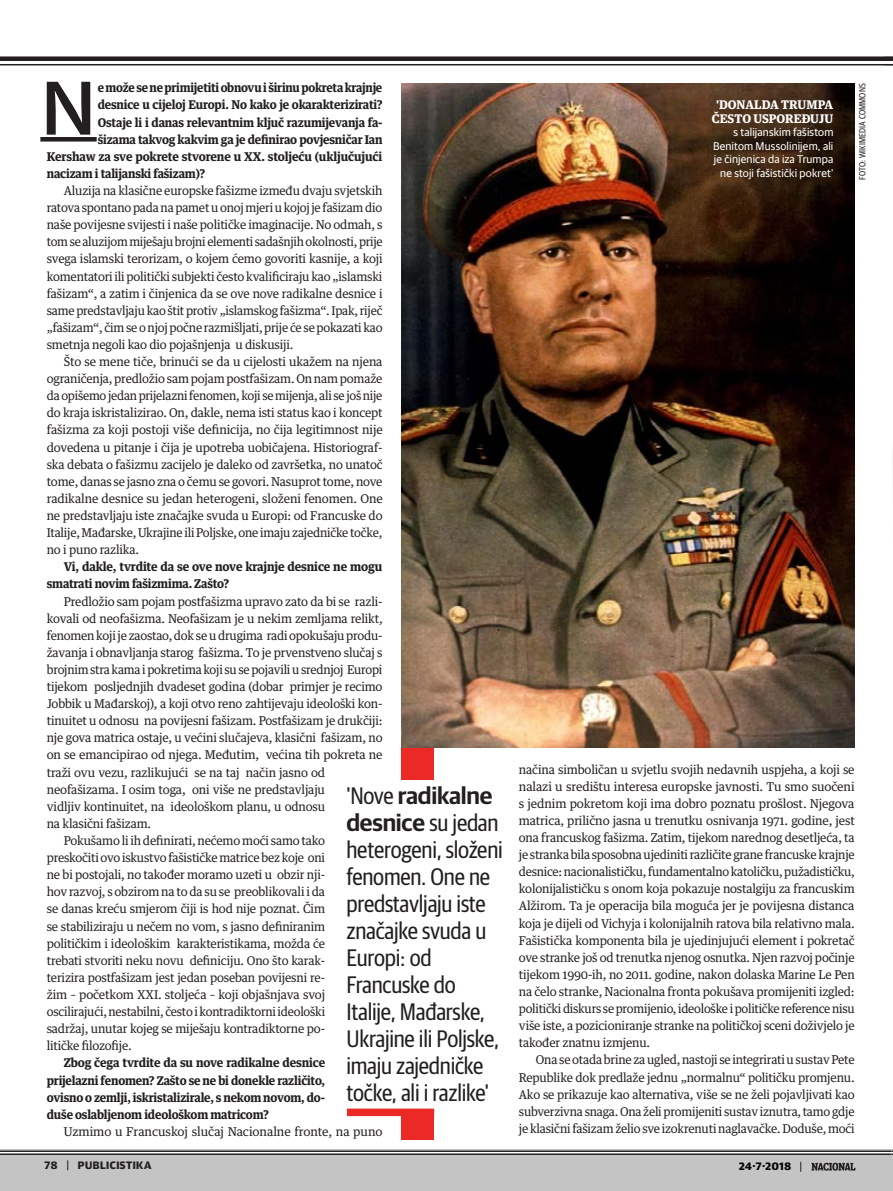
<style>
.page{position:relative;width:893px;height:1191px;background:#fff}
.page>*{position:absolute;margin:0;border:0;box-sizing:border-box;transform-origin:0 0}
.Body_text{font:500 73.35px "Guardian Text Sans";color:#231f20;scale:1.09 1}
.Paragraph_Style_8{font:24px/27px "Guardian Sans Cond";letter-spacing:-.01em;color:#231f20}
.Body_text-2{font:12.15px/17.1px "Guardian Text Egyp";letter-spacing:-.015em;color:#231f20;text-align:justify;scale:.96 1}
.Body_text-3{font:12.15px/17.1px "Guardian Text Egyp";letter-spacing:-.015em;color:#231f20;text-align:justify}
.Body_text-4{font:700 12.15px/17.1px "Guardian Text Egyp";letter-spacing:-.015em;color:#231f20}
.Body_text-5{font:12.15px/17.1px "Guardian Text Egyp";letter-spacing:-.015em;color:#231f20;text-align:justify;scale:.95 1}
.Body_text-6{font:700 12.15px "Guardian Text Egyp";letter-spacing:-.015em;color:#231f20;scale:.96 1}
.Body_text-7{font:700 12.15px "Guardian Text Egyp";letter-spacing:-.015em;color:#231f20;scale:.95 1}
.t1{font:900 12.15px "Guardian Text Sans";letter-spacing:-.01em;color:#231f20}
.t2{font:900 12.15px "Guardian Text Sans";letter-spacing:-.005em;color:#040503}
._1potpis_02{font:700 12px/13.5px "Guardian Text Egyp";color:#fff;text-align:center}
._1potpis_02-2{font:11.25px/13.5px "Guardian Sans";letter-spacing:.01em;color:#fff;text-align:right}
.t3{font:9px "Guardian Sans Cond";letter-spacing:.01em;color:#231f20}
.s1{font-family:"Guardian Sans";font-weight:600}
</style>
<div class="page">
<div style="left:0;top:1149px;width:893px;height:42px;background:#c4c4c5"></div>
<div style="left:0;top:56px;width:893px;height:5px;background:#231f20"></div>
<hr style="left:0;top:64px;width:893px;height:1px;background:#231f20">
<div style="left:0;top:1150px;width:891px;height:5px;background:#fff"></div>
<hr style="left:0;top:1150px;width:891px;height:2px;background:#231f20">
<hr style="left:0;top:1153px;width:891px;height:2px;background:#231f20">
<svg style="left:811px;top:1162px;width:44px;height:8px"></svg>
<hr style="left:40px;top:137px;width:57px;height:4px;background:#231f20">
<div style="left:401px;top:83px;width:33px;height:1057px;background:#eb2927"></div>
<div style="left:342px;top:780px;width:168px;height:328px;background:#fff"></div>
<div style="left:347px;top:1108px;width:87px;height:8px;background:#eb2927"></div>
<img style="left:401px;top:83px;width:454px;height:665px">
<p class="Body_text" style="left:40px;top:48px;width:53px">N</p>
<p class="Body_text-7" style="left:98px;top:78px;width:301px">e može se ne primijetiti obnovu i širinu pokreta krajnje</p>
<p class="Body_text-6" style="left:98px;top:95px;width:298px">desnice u cijeloj Europi. No kako je okarakterizirati?</p>
<p class="Body_text-6" style="left:98px;top:112px;width:298px">Ostaje li i danas relevantnim ključ razumijevanja fa-</p>
<p class="Body_text-6" style="left:98px;top:129px;width:298px">šizama takvog kakvim ga je definirao povjesničar Ian</p>
<p class="Body_text-4" style="left:47px;top:147px;width:337px">Kershaw za sve pokrete stvorene u XX. stoljeću (uključujući</p>
<p class="Body_text-6" style="left:47px;top:163px;width:167px">nacizam i talijanski fašizam)?</p>
<p class="Body_text-2" style="left:47px;top:181px;width:351px;text-indent:17px">Aluzija na klasične europske fašizme između dvaju svjetskih ratova spontano pada na pamet u onoj mjeri u kojoj je fašizam dio naše povijesne svijesti i naše političke imaginacije. No odmah, s tom se aluzijom miješaju brojni elementi sadašnjih okolnosti, prije svega islamski terorizam, o kojem ćemo govoriti kasnije, a koji komentatori ili politički subjekti često kvalificiraju kao „islamski fašizam“, a zatim i činjenica da se ove nove radikalne desnice i same predstavljaju kao štit protiv „islamskog fašizma“. Ipak, riječ „fašizam“, čim se o njoj počne razmišljati, prije će se pokazati kao smetnja negoli kao dio pojašnjenja u diskusiji.</p>
<p class="Body_text-3" style="left:47px;top:352px;width:338px;text-indent:17px">Što se mene tiče, brinući se da u cijelosti ukažem na njena ograničenja, predložio sam pojam postfašizam. On nam pomaže da opišemo jedan prijelazni fenomen, koji se mijenja, ali se još nije do kraja iskristalizirao. On, dakle, nema isti status kao i koncept fašizma za koji postoji više definicija, no čija legitimnost nije dovedena u pitanje i čija je upotreba uobičajena. Historiograf&shy;ska debata o fašizmu zacijelo je daleko od završetka, no unatoč tome, danas se jasno zna o čemu se govori. Nasuprot tome, nove radikalne desnice su jedan heterogeni, složeni fenomen. One ne predstavljaju iste značajke svuda u Europi: od Francuske do Italije, Mađarske, Ukrajine ili Poljske, one imaju zajedničke točke, no i puno razlika.</p>
<p class="Body_text-4" style="left:47px;top:557px;width:337px;text-indent:17px">Vi, dakle, tvrdite da se ove nove krajnje desnice ne mogu smatrati novim fašizmima. Zašto?</p>
<p class="Body_text-2" style="left:47px;top:591px;width:351px;text-align:left;text-indent:17px">Predložio sam pojam postfašizma upravo zato da bi se razli&shy;kovali od neofašizma. Neofašizam je u nekim zemljama relikt, fenomen koji je zaostao, dok se u drugima radi opokušaju produ&shy;žavanja i obnavljanja starog fašizma. To je prvenstveno slučaj s brojnim stra kama i pokretima koji su se pojavili u srednjoj Europi tijekom posljednjih dvadeset godina (dobar primjer je recimo Jobbik u Mađarskoj), a koji otvo reno zahtijevaju ideološki kon&shy;tinuitet u odnosu na povijesni fašizam. Postfašizam je drukčiji: nje gova matrica ostaje, u većini slučajeva, klasični fašizam, no on se emancipirao od njega. Međutim, većina tih pokreta ne traži ovu vezu, razlikujući se na taj način jasno od neofašizama. I osim toga, oni više ne predstavljaju<br>vidljiv kontinuitet, na ideološkom planu, u odnosu<br>na klasični fašizam.</p>
<p class="Body_text-2" style="left:47px;top:831px;width:292px;text-indent:17px">Pokušamo li ih definirati, nećemo moći samo tako preskočiti ovo iskustvo fašističke matrice bez koje oni ne bi postojali, no također moramo uzeti u obzir nji&shy;hov razvoj, s obzirom na to da su se preoblikovali i da se danas kreću smjerom čiji is hod nije poznat. Čim se stabiliziraju u nečem no vom, s jasno definiranim političkim i ideološkim karakteristikama, možda će trebati stvoriti neku novu definiciju. Ono što karak&shy;terizira postfašizam jest jedan poseban povijesni re&shy;žim – početkom XXI. stoljeća – koji objašnjava svoj oscilirajući, nestabilni, često i kontradiktorni ideološki sadržaj, unutar kojeg se miješaju kontradiktorne po&shy;litičke filozofije.</p>
<p class="Body_text-4" style="left:47px;top:1053px;width:280px;text-align:justify;text-indent:17px">Zbog čega tvrdite da su nove radikalne desnice prijelazni fenomen? Zašto se ne bi donekle različito, ovisno o zemlji, iskristalizirale, s nekom novom, do&shy;duše oslabljenom ideološkom matricom?</p>
<p class="Body_text-3" style="left:64px;top:1121px;width:320px">Uzmimo u Francuskoj slučaj Nacionalne fronte, na puno</p>
<p class="Paragraph_Style_8" style="left:346px;top:780px;width:158px">'Nove <span class="s1">radikalne desnice</span> su jedan heterogeni, složeni fenomen. One ne predstavljaju iste značajke svuda u<br>Europi: od</p>
<p class="Paragraph_Style_8" style="left:346px;top:969px;width:154px">Francuske do<br>Italije, Mađarske,<br>Ukrajine ili Poljske, imaju zajedničke točke, ali i razlike'</p>
<p class="_1potpis_02" style="left:712px;top:97px;width:123px">'DONALDA TRUMPA<br>ČESTO USPOREĐUJU</p>
<p class="_1potpis_02-2" style="left:713px;top:125px;width:122px">s talijanskim fašistom<br>Benitom Mussolinijem, ali je činjenica da iza Trumpa ne stoji fašistički pokret'</p>
<p class="t3" style="left:856px;top:180px;width:98px;rotate:-90deg">FOTO: WIKIMEDIA COMMONS</p>
<p class="Body_text-3" style="left:519px;top:759px;width:337px">načina simboličan u svjetlu svojih nedavnih uspjeha, a koji se nalazi u središtu interesa europske javnosti. Tu smo suočeni s jednim pokretom koji ima dobro poznatu prošlost. Njegova matrica, prilično jasna u trenutku osnivanja 1971. godine, jest ona francuskog fašizma. Zatim, tijekom narednog desetljeća, ta je stranka bila sposobna ujediniti različite grane francuske krajnje desnice: nacionalističku, fundamentalno katoličku, pužadističku, kolonijalističku s onom koja pokazuje nostalgiju za francuskim Alžirom. Ta je operacija bila moguća jer je povijesna distanca koja je dijeli od Vichyja i kolonijalnih ratova bila relativno mala.<br>Fašistička komponenta bila je ujedinjujući element i pokretač ove stranke još od trenutka njenog osnutka. Njen razvoj počinje tijekom 1990-ih, no 2011. godine, nakon dolaska Marine Le Pen na čelo stranke, Nacionalna fronta pokušava promijeniti izgled: politički diskurs se promijenio, ideološke i političke reference nisu više iste, a pozicioniranje stranke na političkoj sceni doživjelo je također znatnu izmjenu.</p>
<p class="Body_text-5" style="left:519px;top:1050px;width:355px;text-indent:17px">Ona se otada brine za ugled, nastoji se integrirati u sustav Pete Republike dok predlaže jednu „normalnu“ političku promjenu.<br>Ako se prikazuje kao alternativa, više se ne želi pojavljivati kao subverzivna snaga. Ona želi promijeniti sustav iznutra, tamo gdje je klasični fašizam želio sve izokrenuti naglavačke. Doduše, moći</p>
<p class="t1" style="left:44px;top:1154px;width:15px">78</p>
<p class="t1" style="left:78px;top:1154px;width:76px">PUBLICISTIKA</p>
<p class="t2" style="left:739px;top:1155px;width:54px">24·7·2018</p>
</div>
